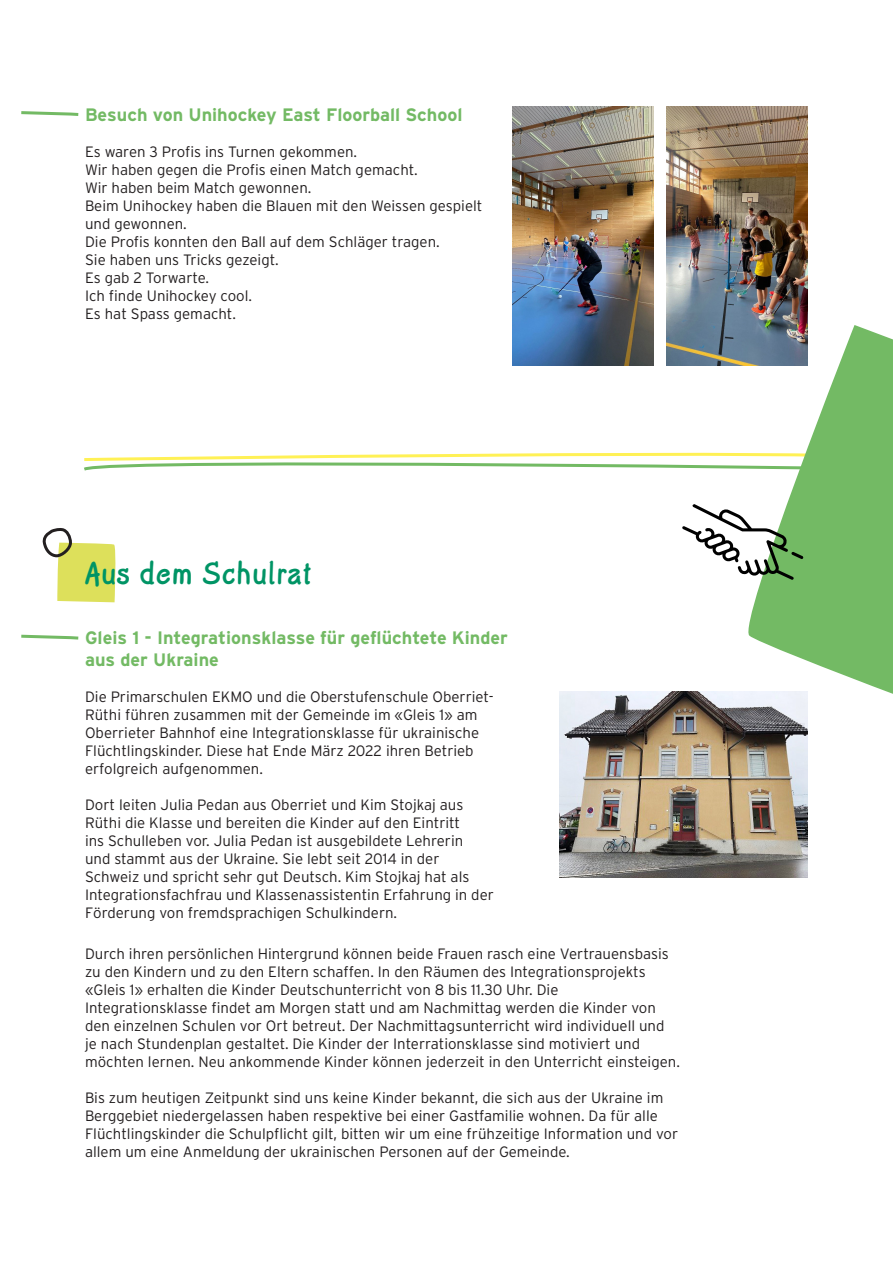
<style>
.page{position:relative;width:893px;height:1263px;background:#fff}
.page>*{position:absolute;margin:0;border:0;box-sizing:border-box;transform-origin:0 0}
.t1{font:700 36px "Delve Hand";color:#009465}
.t2{font:700 18px/21.6px "Interstate";color:#73ba64}
.t3{font:300 15px/18px "Interstate";color:#231f20}
</style>
<div class="page">
<svg style="left:21px;top:111px;width:58px;height:5px"></svg>
<svg style="left:84px;top:452px;width:653px;height:19px"></svg>
<svg style="left:43px;top:528px;width:73px;height:74px"></svg>
<svg style="left:21px;top:634px;width:58px;height:6px"></svg>
<img style="left:560px;top:691px;width:248px;height:186px">
<img style="left:512px;top:106px;width:142px;height:259px">
<img style="left:666px;top:106px;width:142px;height:259px">
<svg style="left:737px;top:325px;width:156px;height:423px;fill:#73ba64"></svg>
<svg style="left:682px;top:504px;width:121px;height:76px"></svg>
<p class="t2" style="left:85px;top:103px;width:379px">Besuch von Unihockey East Floorball School</p>
<p class="t3" style="left:85px;top:142px;width:274px">Es waren 3 Profis ins Turnen gekommen.</p>
<p class="t3" style="left:85px;top:160px;width:334px">Wir haben gegen die Profis einen Match gemacht.</p>
<p class="t3" style="left:85px;top:178px;width:228px">Wir haben beim Match gewonnen.</p>
<p class="t3" style="left:85px;top:196px;width:399px">Beim Unihockey haben die Blauen mit den Weissen gespielt und gewonnen.</p>
<p class="t3" style="left:85px;top:232px;width:356px">Die Profis konnten den Ball auf dem Schläger tragen.</p>
<p class="t3" style="left:85px;top:250px;width:195px">Sie haben uns Tricks gezeigt.</p>
<p class="t3" style="left:85px;top:268px;width:126px">Es gab 2 Torwarte.</p>
<p class="t3" style="left:85px;top:286px;width:169px">Ich finde Unihockey cool.</p>
<p class="t3" style="left:85px;top:304px;width:152px">Es hat Spass gemacht.</p>
<p class="t1" style="left:85px;top:556px;width:228px">Aus dem Schulrat</p>
<p class="t2" style="left:85px;top:627px;width:424px">Gleis 1 - Integrationsklasse für geflüchtete Kinder aus der Ukraine</p>
<p class="t3" style="left:85px;top:687px;width:410px">Die Primarschulen EKMO und die Oberstufenschule Oberriet-Rüthi führen zusammen mit der Gemeinde im «Gleis 1» am Oberrieter Bahnhof eine Integrationsklasse für ukrainische Flüchtlingskinder. Diese hat Ende März 2022 ihren Betrieb erfolgreich aufgenommen.</p>
<p class="t3" style="left:85px;top:795px;width:410px">Dort leiten Julia Pedan aus Oberriet und Kim Stojkaj aus Rüthi die Klasse und bereiten die Kinder auf den Eintritt<br>ins Schulleben vor. Julia Pedan ist ausgebildete Lehrerin<br>und stammt aus der Ukraine. Sie lebt seit 2014 in der Schweiz und spricht sehr gut Deutsch. Kim Stojkaj hat als Integrationsfachfrau und Klassenassistentin Erfahrung in der Förderung von fremdsprachigen Schulkindern.</p>
<p class="t3" style="left:85px;top:944px;width:596px">Durch ihren persönlichen Hintergrund können beide Frauen rasch eine Vertrauensbasis zu den Kindern und zu den Eltern schaffen. In den Räumen des Integrationsprojekts «Gleis 1» erhalten die Kinder Deutschunterricht von 8 bis 11.30 Uhr. Die Integrationsklasse findet am Morgen statt und am Nachmittag werden die Kinder von den einzelnen Schulen vor Ort betreut. Der Nachmittagsunterricht wird individuell und je nach Stundenplan gestaltet. Die Kinder der Interrationsklasse sind motiviert und möchten lernen. Neu ankommende Kinder können jederzeit in den Unterricht einsteigen.</p>
<p class="t3" style="left:85px;top:1088px;width:595px">Bis zum heutigen Zeitpunkt sind uns keine Kinder bekannt, die sich aus der Ukraine im Berggebiet niedergelassen haben respektive bei einer Gastfamilie wohnen. Da für alle Flüchtlingskinder die Schulpflicht gilt, bitten wir um eine frühzeitige Information und vor allem um eine Anmeldung der ukrainischen Personen auf der Gemeinde.</p>
</div>
